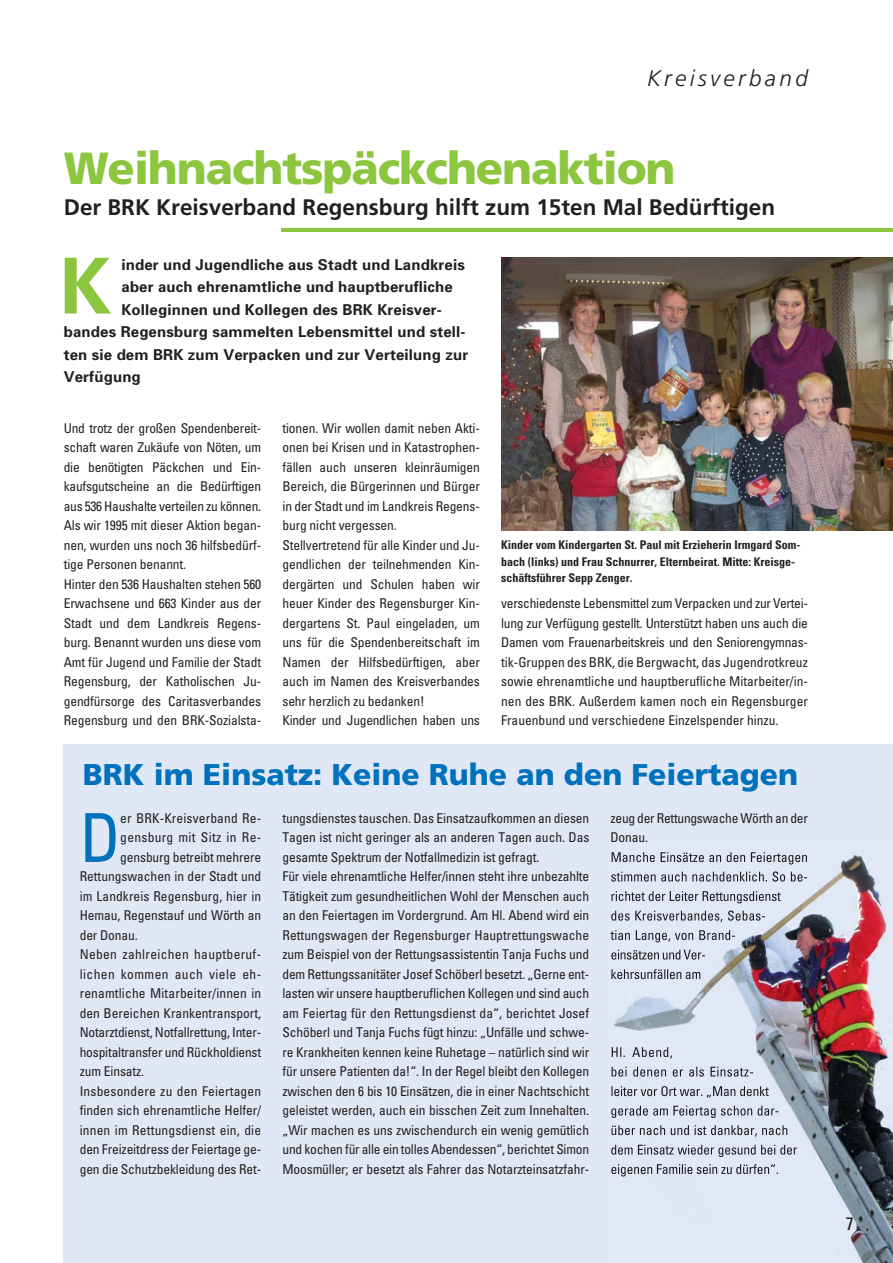
<style>
.page{position:relative;width:893px;height:1263px;background:#fff}
.page>*{position:absolute;margin:0;border:0;box-sizing:border-box;transform-origin:0 0}
.t1{font:700 77.4px "Univers";color:#8cc63f}
.t2{font:condensed 67.5px "Univers";color:#0071bc}
.t3{font:900 45px "Frutiger";letter-spacing:-.025em;color:#8cc63f}
.t4{font:900 30px "Frutiger";color:#0071bc}
.t5{font:700 22.5px "Frutiger";color:#231f20}
.t6{font:italic 300 22.5px "Frutiger";letter-spacing:.15em;color:#231f20}
.t7{font:condensed 18px "Univers";color:#231f20}
.t8{font:700 15px "Univers";letter-spacing:.01em;color:#231f20}
.t9{font:condensed 13.5px/19.5px "Univers";letter-spacing:-.01em;color:#231f20}
.t10{font:condensed 13.5px "Univers";letter-spacing:.01em;color:#231f20}
.t11{font:condensed 13.5px "Univers";letter-spacing:.025em;color:#231f20}
.t12{font:condensed 13.5px "Univers";letter-spacing:.03em;color:#231f20}
.t13{font:condensed 13.5px "Univers";letter-spacing:.02em;color:#231f20}
.t14{font:700 condensed 12px/16.5px "Univers";color:#231f20}
</style>
<div class="page">
<hr style="left:282px;top:228px;width:611px;height:3px;background:#8cc63f">
<img style="left:501px;top:257px;width:392px;height:273px">
<div style="left:64px;top:745px;width:829px;height:518px;background:#e0e7f5"></div>
<img style="left:611px;top:852px;width:282px;height:411px">
<img style="left:612px;top:852px;width:196px;height:12px">
<img style="left:612px;top:852px;width:102px;height:10px">
<img style="left:611px;top:871px;width:196px;height:11px">
<img style="left:611px;top:872px;width:100px;height:9px">
<img style="left:611px;top:891px;width:170px;height:12px">
<img style="left:611px;top:891px;width:103px;height:10px">
<img style="left:611px;top:910px;width:154px;height:12px">
<img style="left:611px;top:911px;width:102px;height:10px">
<img style="left:717px;top:930px;width:18px;height:12px">
<img style="left:610px;top:930px;width:107px;height:12px">
<img style="left:611px;top:950px;width:94px;height:9px">
<img style="left:611px;top:969px;width:89px;height:10px">
<img style="left:612px;top:1047px;width:61px;height:12px">
<img style="left:612px;top:1047px;width:60px;height:11px">
<img style="left:732px;top:1067px;width:21px;height:9px">
<img style="left:612px;top:1067px;width:120px;height:9px">
<img style="left:735px;top:1086px;width:34px;height:11px">
<img style="left:611px;top:1086px;width:124px;height:11px">
<img style="left:703px;top:1106px;width:75px;height:12px">
<img style="left:611px;top:1106px;width:92px;height:12px">
<img style="left:611px;top:1125px;width:177px;height:12px">
<img style="left:611px;top:1125px;width:104px;height:10px">
<img style="left:611px;top:1145px;width:186px;height:12px">
<img style="left:611px;top:1145px;width:103px;height:10px">
<img style="left:708px;top:1164px;width:70px;height:12px">
<img style="left:611px;top:1164px;width:97px;height:12px">
<h3 class="t6" style="left:647px;top:69px;width:162px">Kreisverband</h3>
<h3 class="t3" style="left:64px;top:150px;width:613px">Weihnachtspäckchenaktion</h3>
<h3 class="t5" style="left:64px;top:198px;width:713px">Der BRK Kreisverband Regensburg hilft zum 15ten Mal Bedürftigen</h3>
<h1 class="t1" style="left:60px;top:258px;width:53px">K</h1>
<p class="t8" style="left:121px;top:259px;width:345px">inder und Jugendliche aus Stadt und Landkreis</p>
<p class="t8" style="left:121px;top:281px;width:333px">aber auch ehrenamtliche und hauptberufliche</p>
<p class="t8" style="left:121px;top:304px;width:322px">Kolleginnen und Kollegen des BRK Kreisver-</p>
<p class="t8" style="left:64px;top:326px;width:403px">bandes Regensburg sammelten Lebensmittel und stell-</p>
<p class="t8" style="left:64px;top:349px;width:406px">ten sie dem BRK zum Verpacken und zur Verteilung zur</p>
<p class="t8" style="left:64px;top:371px;width:79px">Verfügung</p>
<p class="t9" style="left:64px;top:419px;width:199px">Und trotz der großen Spendenbereit&shy;schaft waren Zukäufe von Nöten, um die benötigten Päckchen und Ein&shy;kaufsgutscheine an die Bedürftigen aus 536 Haushalte verteilen zu können.<br>Als wir 1995 mit dieser Aktion began&shy;nen, wurden uns noch 36 hilfsbedürf&shy;tige Personen benannt.<br>Hinter den 536 Haushalten stehen 560<br>Erwachsene und 663 Kinder aus der Stadt und dem Landkreis Regens&shy;burg. Benannt wurden uns diese vom Amt für Jugend und Familie der Stadt Regensburg, der Katholischen Ju&shy;gendfürsorge des Caritasverbandes Regensburg und den BRK-Sozialsta-</p>
<p class="t9" style="left:282px;top:419px;width:199px">tionen. Wir wollen damit neben Akti&shy;onen bei Krisen und in Katastrophen&shy;fällen auch unseren kleinräumigen Bereich, die Bürgerinnen und Bürger in der Stadt und im Landkreis Regens&shy;burg nicht vergessen.<br>Stellvertretend für alle Kinder und Ju&shy;gendlichen der teilnehmenden Kin&shy;dergärten und Schulen haben wir heuer Kinder des Regensburger Kin&shy;dergartens St. Paul eingeladen, um uns für die Spendenbereitschaft im Namen der Hilfsbedürftigen, aber auch im Namen des Kreisverbandes sehr herzlich zu bedanken!<br>Kinder und Jugendlichen haben uns</p>
<p class="t14" style="left:501px;top:538px;width:301px">Kinder vom Kindergarten St. Paul mit Erzieherin Irmgard Som&shy;bach (links) und Frau Schnurrer, Elternbeirat. Mitte: Kreisge&shy;schäftsführer Sepp Zenger.</p>
<p class="t9" style="left:501px;top:595px;width:308px;text-align:justify">verschiedenste Lebensmittel zum Verpacken und zur Vertei&shy;lung zur Verfügung gestellt. Unterstützt haben uns auch die Damen vom Frauenarbeitskreis und den Seniorengymnas&shy;tik-Gruppen des BRK, die Bergwacht, das Jugendrotkreuz sowie ehrenamtliche und hauptberufliche Mitarbeiter/in&shy;nen des BRK. Außerdem kamen noch ein Regensburger Frauenbund und verschiedene Einzelspender hinzu.</p>
<h3 class="t4" style="left:83px;top:762px;width:717px">BRK im Einsatz: Keine Ruhe an den Feiertagen</h3>
<h2 class="t2" style="left:80px;top:813px;width:43px">D</h2>
<p class="t10" style="left:120px;top:813px;width:142px">er BRK-Kreisverband Re-</p>
<p class="t9" style="left:282px;top:809px;width:308px">tungsdienstes tauschen. Das Einsatzaufkommen an diesen Tagen ist nicht geringer als an anderen Tagen auch. Das gesamte Spektrum der Notfallmedizin ist gefragt.<br>Für viele ehrenamtliche Helfer/innen steht ihre unbezahlte Tätigkeit zum gesundheitlichen Wohl der Menschen auch an den Feiertagen im Vordergrund. Am Hl. Abend wird ein Rettungswagen der Regensburger Hauptrettungswache zum Beispiel von der Rettungsassistentin Tanja Fuchs und dem Rettungssanitäter Josef Schöberl besetzt. „Gerne ent&shy;lasten wir unsere hauptberuflichen Kollegen und sind auch am Feiertag für den Rettungsdienst da“, berichtet Josef Schöberl und Tanja Fuchs fügt hinzu: „Unfälle und schwe&shy;re Krankheiten kennen keine Ruhetage – natürlich sind wir für unsere Patienten da!“. In der Regel bleibt den Kollegen zwischen den 6 bis 10 Einsätzen, die in einer Nachtschicht geleistet werden, auch ein bisschen Zeit zum Innehalten. „Wir machen es uns zwischendurch ein wenig gemütlich und kochen für alle ein tolles Abendessen“, berichtet Simon Moosmüller; er besetzt als Fahrer das Notarzteinsatzfahr-</p>
<p class="t9" style="left:610px;top:809px;width:199px">zeug der Rettungswache Wörth an der<br>Donau.</p>
<p class="t13" style="left:120px;top:833px;width:142px">gensburg mit Sitz in Re-</p>
<p class="t9" style="left:120px;top:848px;width:142px">gensburg betreibt mehrere</p>
<p class="t9" style="left:80px;top:868px;width:183px">Rettungswachen in der Stadt und</p>
<p class="t9" style="left:80px;top:887px;width:183px">im Landkreis Regensburg, hier in</p>
<p class="t9" style="left:80px;top:907px;width:183px">Hemau, Regenstauf und Wörth an</p>
<p class="t9" style="left:80px;top:926px;width:60px">der Donau.</p>
<p class="t11" style="left:80px;top:950px;width:183px">Neben zahlreichen hauptberuf-</p>
<p class="t12" style="left:80px;top:969px;width:183px">lichen kommen auch viele eh-</p>
<p class="t10" style="left:80px;top:989px;width:183px">renamtliche Mitarbeiter/innen in</p>
<p class="t9" style="left:80px;top:1004px;width:183px">den Bereichen Krankentransport,</p>
<p class="t9" style="left:80px;top:1024px;width:183px">Notarztdienst, Notfallrettung, Inter-</p>
<p class="t9" style="left:80px;top:1043px;width:183px">hospitaltransfer und Rückholdienst</p>
<p class="t9" style="left:80px;top:1063px;width:66px">zum Einsatz.</p>
<p class="t10" style="left:80px;top:1086px;width:183px">Insbesondere zu den Feiertagen</p>
<p class="t9" style="left:80px;top:1102px;width:183px">finden sich ehrenamtliche Helfer/</p>
<p class="t10" style="left:80px;top:1125px;width:183px">innen im Rettungsdienst ein, die</p>
<p class="t9" style="left:80px;top:1141px;width:183px">den Freizeitdress der Feiertage ge-</p>
<p class="t9" style="left:80px;top:1160px;width:183px">gen die Schutzbekleidung des Ret-</p>
<h3 class="t7" style="left:846px;top:1217px;width:9px">7</h3>
</div>
